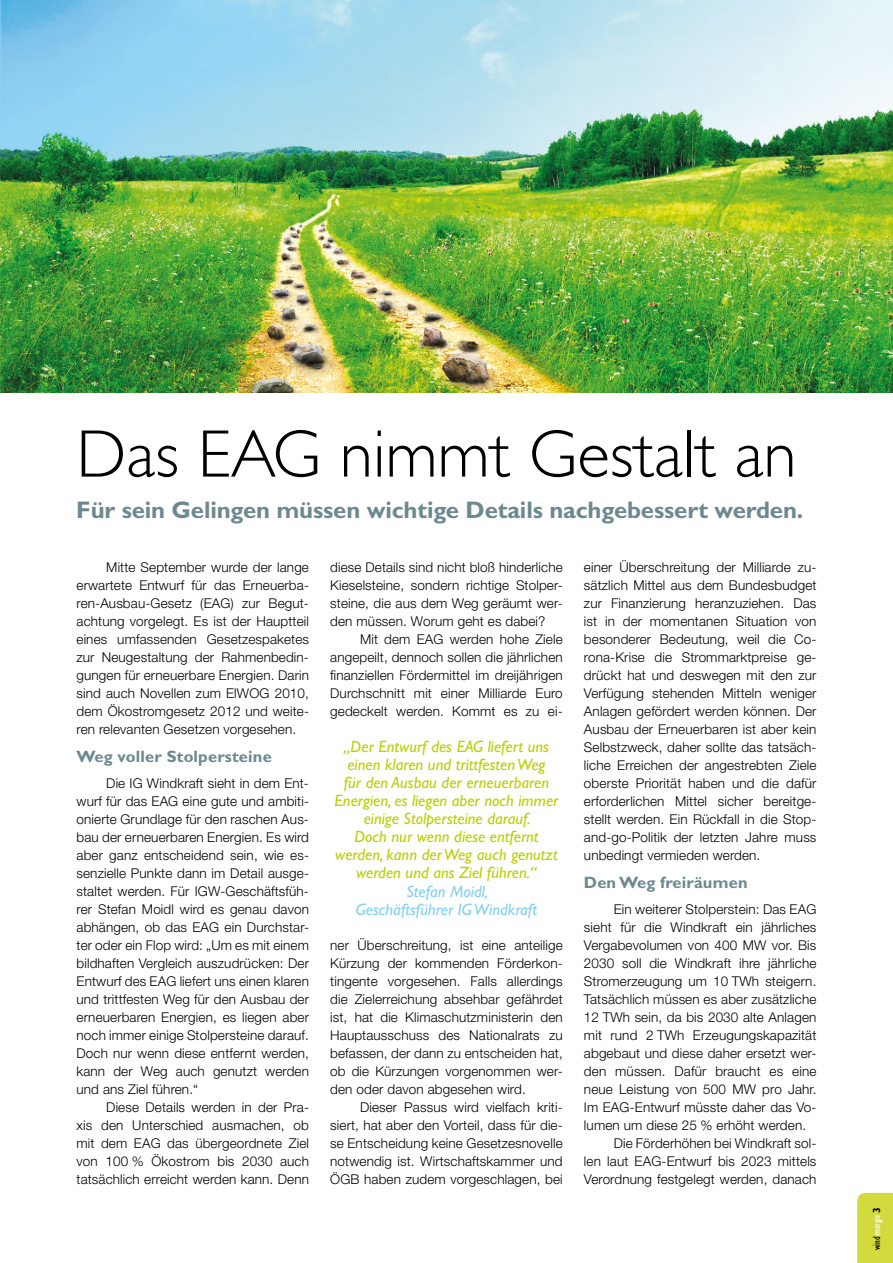
<style>
.page{position:relative;width:893px;height:1263px;background:#fff}
.page>*{position:absolute;margin:0;border:0;box-sizing:border-box;transform-origin:0 0}
.t1{font:300 67.5px "Gill Sans Std";color:#000}
.t2{font:700 24px "Gill Sans Std";letter-spacing:-.005em;color:#6d898f}
.t3{font:italic 16.5px/18px "Gill Sans Std";color:#bccf00;text-align:center}
.t4{font:700 16.5px "Gill Sans Std";letter-spacing:.01em;color:#6d898f}
.t5{font:italic 16.5px/18px "Gill Sans Std";color:#84cfed;text-align:center}
.t6{font:300 13.5px/18px "Helvetica Neue LT Std";letter-spacing:.01em;color:#000;text-align:justify}
.t7{font:condensed 10.5px "Gill Sans Std";color:#fff}
.s1{color:#000}
.s2{font-weight:700;font-stretch:normal;color:#000}
</style>
<div class="page">
<img style="left:0;top:0;width:893px;height:392px">
<div style="left:857px;top:1193px;width:36px;height:70px;background:#d3da3d"></div>
<h1 class="t1" style="left:76px;top:416px;width:722px">Das EAG nimmt Gestalt an</h1>
<h2 class="t2" style="left:76px;top:496px;width:728px">Für sein Gelingen müssen wichtige Details nachgebessert werden.</h2>
<p class="t6" style="left:77px;top:558px;width:234px;text-indent:30px">Mitte September wurde der lange erwartete Entwurf für das Erneuerba&shy;ren-Ausbau-Gesetz (EAG) zur Begut&shy;achtung vorgelegt. Es ist der Hauptteil eines umfassenden Gesetzespaketes zur Neugestaltung der Rahmenbedin&shy;gungen für erneuerbare Energien. Darin sind auch Novellen zum ElWOG 2010, dem Ökostromgesetz 2012 und weite&shy;ren relevanten Gesetzen vorgesehen.</p>
<p class="t4" style="left:77px;top:747px;width:197px">Weg voller Stolpersteine</p>
<p class="t6" style="left:77px;top:774px;width:234px;text-indent:30px">Die IG Windkraft sieht in dem Ent&shy;wurf für das EAG eine gute und ambiti&shy;onierte Grundlage für den raschen Aus&shy;bau der erneuerbaren Energien. Es wird aber ganz entscheidend sein, wie es&shy;senzielle Punkte dann im Detail ausge&shy;staltet werden. Für IGW-Geschäftsfüh&shy;rer Stefan Moidl wird es genau davon abhängen, ob das EAG ein Durchstar&shy;ter oder ein Flop wird: „Um es mit einem bildhaften Vergleich auszudrücken: Der Entwurf des EAG liefert uns einen klaren und trittfesten Weg für den Ausbau der erneuerbaren Energien, es liegen aber noch immer einige Stolpersteine darauf.<br>Doch nur wenn diese entfernt werden, kann der Weg auch genutzt werden und ans Ziel führen.“</p>
<p class="t6" style="left:77px;top:1097px;width:234px;text-indent:30px">Diese Details werden in der Pra&shy;xis den Unterschied ausmachen, ob mit dem EAG das übergeordnete Ziel von 100 % Ökostrom bis 2030 auch tatsächlich erreicht werden kann. Denn</p>
<p class="t6" style="left:330px;top:558px;width:234px">diese Details sind nicht bloß hinderliche Kieselsteine, sondern richtige Stolper&shy;steine, die aus dem Weg geräumt wer&shy;den müssen. Worum geht es dabei?</p>
<p class="t6" style="left:330px;top:630px;width:234px;text-indent:30px">Mit dem EAG werden hohe Ziele angepeilt, dennoch sollen die jährlichen finanziellen Fördermittel im dreijährigen Durchschnitt mit einer Milliarde Euro gedeckelt werden. Kommt es zu ei-</p>
<p class="t3" style="left:335px;top:737px;width:225px">„Der Entwurf des EAG liefert uns einen klaren und trittfesten Weg<br>für den Ausbau der erneuerbaren<br>Energien, es liegen aber noch immer einige Stolpersteine darauf.<br>Doch nur wenn diese entfernt werden, kann der Weg auch genutzt werden und ans Ziel führen.“</p>
<p class="t5" style="left:356px;top:883px;width:183px">Stefan Moidl,<br>Geschäftsführer IG Windkraft</p>
<p class="t6" style="left:330px;top:936px;width:234px">ner Überschreitung, ist eine anteilige Kürzung der kommenden Förderkon&shy;tingente vorgesehen. Falls allerdings die Zielerreichung absehbar gefährdet ist, hat die Klimaschutzministerin den Hauptausschuss des Nationalrats zu befassen, der dann zu entscheiden hat, ob die Kürzungen vorgenommen wer&shy;den oder davon abgesehen wird.</p>
<p class="t6" style="left:330px;top:1097px;width:234px;text-indent:30px">Dieser Passus wird vielfach kriti&shy;siert, hat aber den Vorteil, dass für die&shy;se Entscheidung keine Gesetzesnovelle notwendig ist. Wirtschaftskammer und ÖGB haben zudem vorgeschlagen, bei</p>
<p class="t6" style="left:584px;top:558px;width:234px">einer Überschreitung der Milliarde zu&shy;sätzlich Mittel aus dem Bundesbudget zur Finanzierung heranzuziehen. Das ist in der momentanen Situation von besonderer Bedeutung, weil die Co&shy;rona-Krise die Strommarktpreise ge&shy;drückt hat und deswegen mit den zur Verfügung stehenden Mitteln weniger Anlagen gefördert werden können. Der Ausbau der Erneuerbaren ist aber kein Selbstzweck, daher sollte das tatsäch&shy;liche Erreichen der angestrebten Ziele oberste Priorität haben und die dafür erforderlichen Mittel sicher bereitge&shy;stellt werden. Ein Rückfall in die Stop&shy;and-go-Politik der letzten Jahre muss unbedingt vermieden werden.</p>
<p class="t4" style="left:584px;top:873px;width:165px">Den Weg freiräumen</p>
<p class="t6" style="left:614px;top:900px;width:204px">Ein weiterer Stolperstein: Das EAG</p>
<p class="t6" style="left:584px;top:918px;width:234px">sieht für die Windkraft ein jährliches</p>
<p class="t6" style="left:584px;top:936px;width:234px">Vergabevolumen von 400 MW vor. Bis</p>
<p class="t6" style="left:584px;top:954px;width:234px">2030 soll die Windkraft ihre jährliche</p>
<p class="t6" style="left:584px;top:972px;width:234px">Stromerzeugung um 10 TWh steigern.</p>
<p class="t6" style="left:584px;top:990px;width:234px">Tatsächlich müssen es aber zusätzliche</p>
<p class="t6" style="left:584px;top:1008px;width:234px">12 TWh sein, da bis 2030 alte Anlagen</p>
<p class="t6" style="left:584px;top:1026px;width:234px">mit rund 2 TWh Erzeugungskapazität</p>
<p class="t6" style="left:584px;top:1044px;width:234px">abgebaut und diese daher ersetzt wer-</p>
<p class="t6" style="left:584px;top:1062px;width:234px">den müssen. Dafür braucht es eine</p>
<p class="t6" style="left:584px;top:1079px;width:234px">neue Leistung von 500 MW pro Jahr.</p>
<p class="t6" style="left:584px;top:1097px;width:234px">Im EAG-Entwurf müsste daher das Vo-</p>
<p class="t6" style="left:584px;top:1115px;width:224px">lumen um diese 25 % erhöht werden.</p>
<p class="t6" style="left:614px;top:1133px;width:204px">Die Förderhöhen bei Windkraft sol-</p>
<p class="t6" style="left:584px;top:1151px;width:234px">len laut EAG-Entwurf bis 2023 mittels</p>
<p class="t6" style="left:584px;top:1169px;width:234px">Verordnung festgelegt werden, danach</p>
<p class="t7" style="left:871px;top:1250px;width:45px;rotate:-90deg"><span class="s1">wind</span>energie <span class="s2">3</span></p>
</div>
